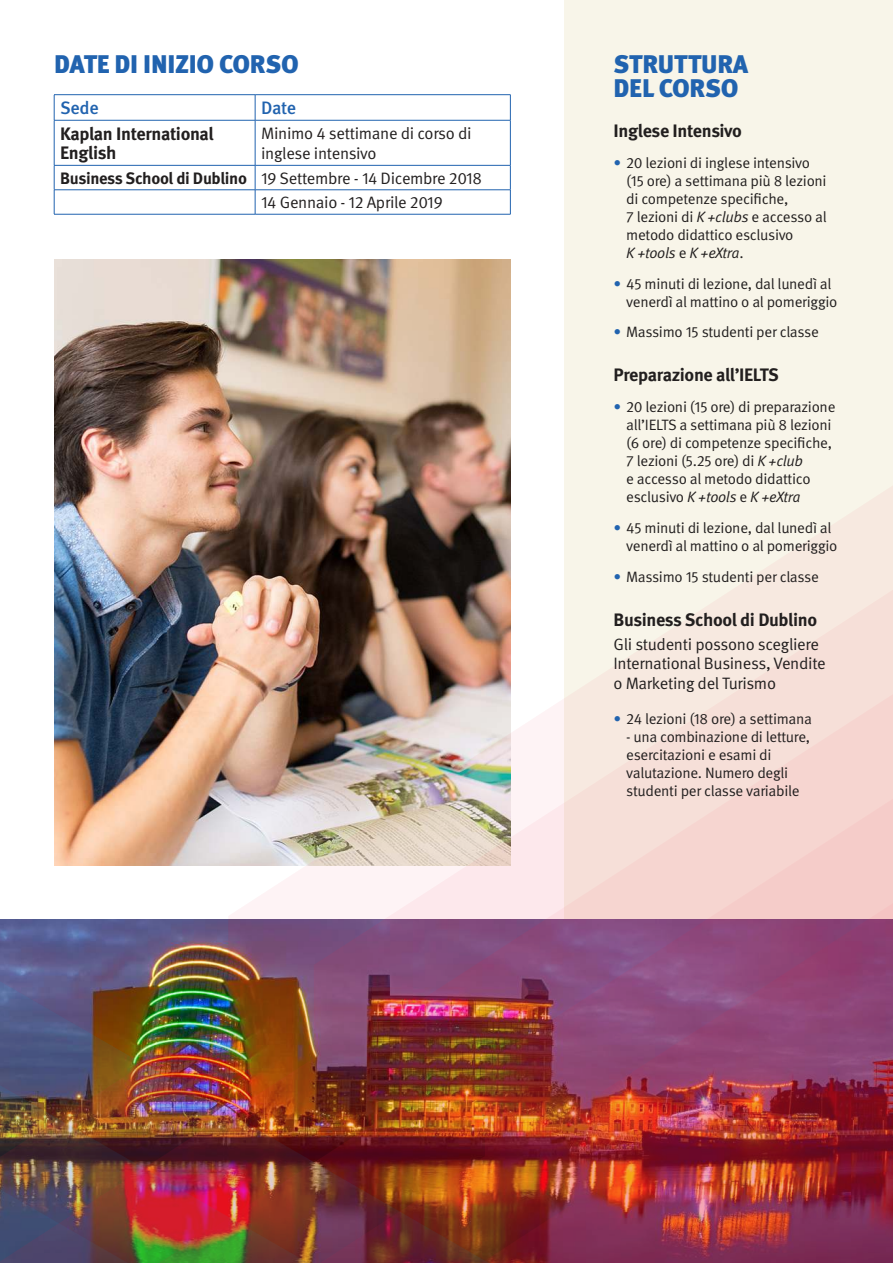
<style>
.page{position:relative;width:893px;height:1263px;background:#fff}
.page>*{position:absolute;margin:0;border:0;box-sizing:border-box;transform-origin:0 0}
.t1{font:900 25.5px/24px "Meta Pro";letter-spacing:-.01em;color:#2163af}
.t2{font:700 18px/19.5px "Meta Pro";letter-spacing:-.02em;color:#221f1f}
.t3{font:500 18px "Meta Pro";letter-spacing:-.02em;color:#2163af}
.t4{font:16.5px/19.8px "Meta Pro Norm";letter-spacing:-.02em;color:#221f1f}
.t5{font:15px/18px "Meta Pro Norm";letter-spacing:-.02em;color:#221f1f}
.t6{font:15px "Meta Pro Norm Ita";letter-spacing:-.02em;color:#221f1f}
.s1{font-family:"Meta Pro";font-weight:700}
.s2{color:#2163af}
.s3{font-family:"Meta Pro Norm Ita"}
.s4{font-family:"Meta Pro Norm"}
</style>
<div class="page">
<div style="left:565px;top:0;width:328px;height:1263px;background:#f8f5e9"></div>
<img style="left:54px;top:248px;width:839px;height:671px">
<img style="left:0;top:919px;width:893px;height:344px">
<hr style="left:54px;top:120px;width:201px;height:1px;background:#2163af">
<hr style="left:255px;top:120px;width:256px;height:1px;background:#2163af">
<hr style="left:255px;top:120px;width:1px;height:45px;background:#2163af">
<hr style="left:54px;top:165px;width:201px;height:1px;background:#2163af">
<hr style="left:255px;top:165px;width:256px;height:1px;background:#2163af">
<hr style="left:54px;top:190px;width:201px;height:1px;background:#2163af">
<hr style="left:255px;top:190px;width:256px;height:1px;background:#2163af">
<svg style="left:255px;top:166px;width:1px;height:48px"></svg>
<hr style="left:54px;top:94px;width:201px;height:1px;background:#2163af">
<svg style="left:54px;top:95px;width:1px;height:25px"></svg>
<hr style="left:255px;top:94px;width:256px;height:1px;background:#2163af">
<svg style="left:510px;top:95px;width:1px;height:25px"></svg>
<hr style="left:54px;top:120px;width:1px;height:45px;background:#2163af">
<hr style="left:510px;top:120px;width:1px;height:45px;background:#2163af">
<svg style="left:54px;top:166px;width:1px;height:48px"></svg>
<svg style="left:510px;top:166px;width:1px;height:48px"></svg>
<hr style="left:54px;top:214px;width:201px;height:1px;background:#2163af">
<hr style="left:255px;top:214px;width:256px;height:1px;background:#2163af">
<svg style="left:255px;top:95px;width:1px;height:25px"></svg>
<h1 class="t1" style="left:54px;top:51px;width:246px">DATE DI INIZIO CORSO</h1>
<p class="t3" style="left:60px;top:101px;width:40px">Sede</p>
<p class="t3" style="left:261px;top:101px;width:36px">Date</p>
<p class="t2" style="left:60px;top:125px;width:155px">Kaplan International<br>English</p>
<p class="t4" style="left:261px;top:125px;width:212px">Minimo 4 settimane di corso di inglese intensivo</p>
<p class="t4" style="left:261px;top:167px;width:222px;line-height:24.5px;text-indent:-201px"><span class="s1">Business School di Dublino</span> 19 Settembre - 14 Dicembre 2018<br>14 Gennaio - 12 Aprile 2019</p>
<h1 class="t1" style="left:614px;top:51px;width:136px">STRUTTURA<br>DEL CORSO</h1>
<p class="t2" style="left:613px;top:123px;width:130px">Inglese Intensivo</p>
<p class="t5" style="left:626px;top:155px;width:202px;text-indent:-13px"><span class="s2">•</span> 20 lezioni di inglese intensivo (15 ore) a settimana più 8 lezioni di competenze specifiche,<br>7 lezioni di <span class="s3">K +clubs</span> e accesso al metodo didattico esclusivo</p>
<p class="t6" style="left:626px;top:246px;width:119px">K +tools <span class="s4">e</span> K +eXtra<span class="s4">.</span></p>
<p class="t5" style="left:626px;top:275px;width:213px;text-indent:-13px"><span class="s2">•</span> 45 minuti di lezione, dal lunedì al venerdì al mattino o al pomeriggio</p>
<p class="t5" style="left:613px;top:324px;width:207px"><span class="s2">•</span> Massimo 15 studenti per classe</p>
<p class="t2" style="left:613px;top:367px;width:167px">Preparazione all’IELTS</p>
<p class="t5" style="left:626px;top:399px;width:211px;text-indent:-13px"><span class="s2">•</span> 20 lezioni (15 ore) di preparazione all’IELTS a settimana più 8 lezioni (6 ore) di competenze specifiche, 7 lezioni (5.25 ore) di <span class="s3">K +club<br></span>e accesso al metodo didattico</p>
<p class="t6" style="left:626px;top:490px;width:176px"><span class="s4">esclusivo</span> K +tools <span class="s4">e</span> K +eXtra</p>
<p class="t5" style="left:626px;top:520px;width:213px;text-indent:-13px"><span class="s2">•</span> 45 minuti di lezione, dal lunedì al venerdì al mattino o al pomeriggio</p>
<p class="t5" style="left:613px;top:568px;width:207px"><span class="s2">•</span> Massimo 15 studenti per classe</p>
<p class="t2" style="left:613px;top:611px;width:205px">Business School di Dublino</p>
<p class="t4" style="left:613px;top:635px;width:214px">Gli studenti possono scegliere<br>International Business, Vendite o Marketing del Turismo</p>
<p class="t5" style="left:613px;top:711px;width:200px"><span class="s2">•</span> 24 lezioni (18 ore) a settimana</p>
<p class="t5" style="left:626px;top:729px;width:185px">- una combinazione di letture, esercitazioni e esami di valutazione. Numero degli studenti per classe variabile</p>
</div>
